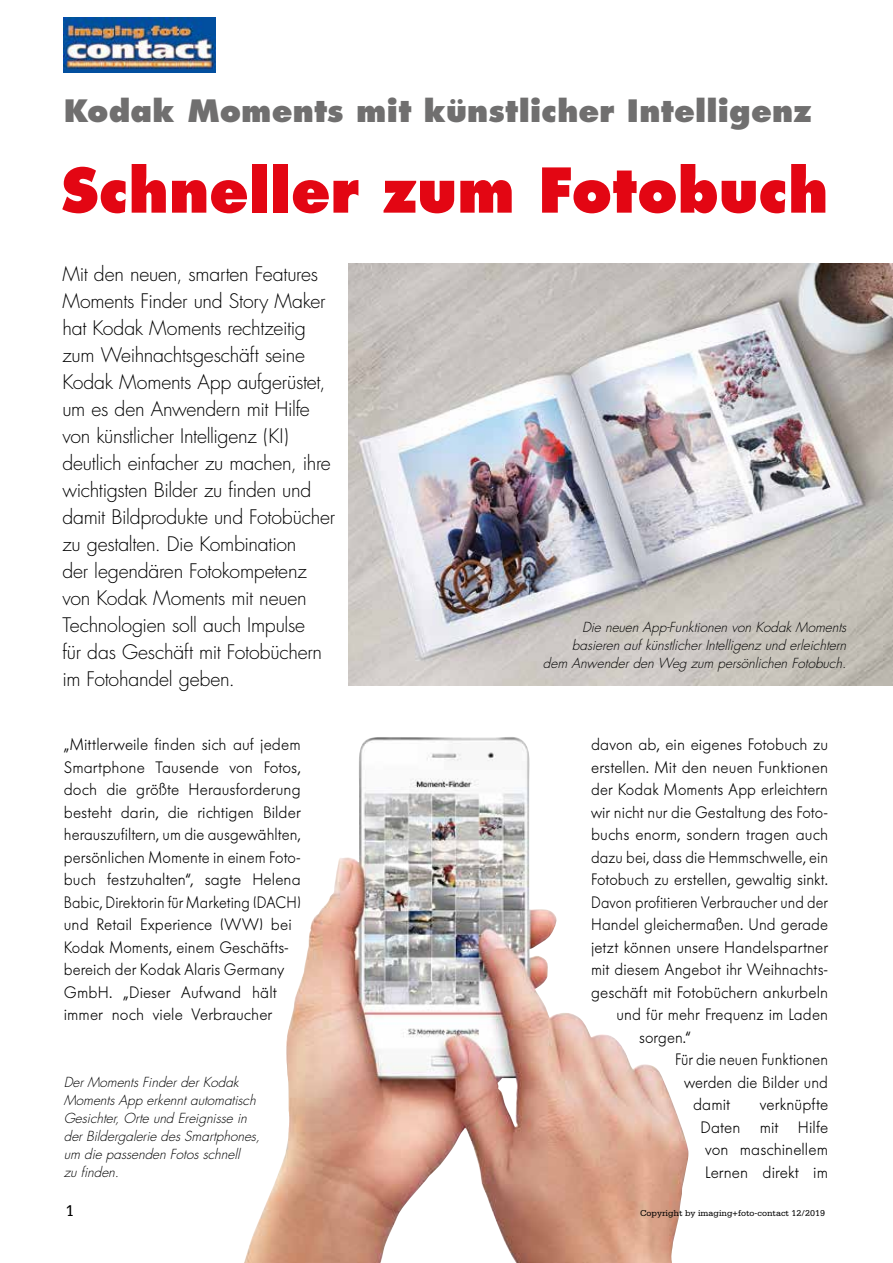
<style>
.page{position:relative;width:893px;height:1263px;background:#fff}
.page>*{position:absolute;margin:0;border:0;box-sizing:border-box;transform-origin:0 0}
.t1{font:800 60px "Futura";color:#e30613;scale:.95 1}
.t2{font:800 30px "Futura";letter-spacing:.005em;color:#706f6f}
.t3{font:300 19.5px/27px "Futura";letter-spacing:-.01em;color:#000}
.t4{font:300 16.5px/22.5px "Futura BQ";letter-spacing:.005em;color:#000}
.t5{font:300 16.5px "Futura BQ";letter-spacing:.005em;color:#000;scale:.95 1}
.t6{font:300 16.5px "Futura BQ";letter-spacing:.005em;color:#000;scale:.94 1}
.t7{font:300 16.5px "Futura BQ";letter-spacing:.005em;color:#000;scale:.92 1}
.t8{font:300 16.5px "Futura BQ";letter-spacing:.005em;color:#000;scale:.96 1}
.t9{font:16.5px "Serifa";color:#000}
.t10{font:italic 300 13.5px/18px "Futura";color:#000;text-align:right}
.t11{font:9px "Serifa";color:#000}
</style>
<div class="page">
<img style="left:349px;top:264px;width:544px;height:421px">
<img style="left:244px;top:737px;width:444px;height:526px">
<img style="left:64px;top:17px;width:152px;height:56px">
<h2 class="t2" style="left:64px;top:92px;width:749px">Kodak Moments mit künstlicher Intelligenz</h2>
<h1 class="t1" style="left:61px;top:153px;width:809px">Schneller zum Fotobuch</h1>
<p class="t3" style="left:62px;top:261px;width:274px">Mit den neuen, smarten Features<br>Moments Finder und Story Maker hat Kodak Moments rechtzeitig zum Weihnachtsgeschäft seine<br>Kodak Moments App aufgerüstet, um es den Anwendern mit Hilfe von künstlicher Intelligenz (KI) deutlich einfacher zu machen, ihre wichtigsten Bilder zu finden und damit Bildprodukte und Fotobücher zu gestalten. Die Kombination<br>der legendären Fotokompetenz von Kodak Moments mit neuen<br>Technologien soll auch Impulse<br>für das Geschäft mit Fotobüchern im Fotohandel geben.</p>
<p class="t10" style="left:543px;top:618px;width:306px">Die neuen App-Funktionen von Kodak Moments basieren auf künstlicher Intelligenz und erleichtern<br>dem Anwender den Weg zum persönlichen Fotobuch.</p>
<p class="t4" style="left:64px;top:733px;width:239px">„Mittlerweile finden sich auf jedem Smartphone Tausende von Fotos, doch die größte Herausforderung besteht darin, die richtigen Bilder herauszufiltern, um die ausgewählten, persönlichen Momente in einem Foto&shy;buch festzuhalten“, sagte Helena Babic, Direktorin für Marketing (DACH) und Retail Experience (WW) bei Kodak Moments, einem Geschäfts&shy;bereich der Kodak Alaris Germany GmbH. „Dieser Aufwand hält immer noch viele Verbraucher</p>
<p class="t4" style="left:591px;top:733px;width:239px">davon ab, ein eigenes Fotobuch zu</p>
<p class="t4" style="left:591px;top:756px;width:238px">erstellen. Mit den neuen Funktionen</p>
<p class="t5" style="left:591px;top:780px;width:251px">der Kodak Moments App erleichtern</p>
<p class="t5" style="left:591px;top:802px;width:251px">wir nicht nur die Gestaltung des Foto-</p>
<p class="t4" style="left:591px;top:823px;width:239px">buchs enorm, sondern tragen auch</p>
<p class="t6" style="left:591px;top:847px;width:254px">dazu bei, dass die Hemmschwelle, ein</p>
<p class="t5" style="left:591px;top:870px;width:251px">Fotobuch zu erstellen, gewaltig sinkt.</p>
<p class="t7" style="left:591px;top:892px;width:259px">Davon profitieren Verbraucher und der</p>
<p class="t5" style="left:591px;top:915px;width:251px">Handel gleichermaßen. Und gerade</p>
<p class="t4" style="left:591px;top:936px;width:238px">jetzt können unsere Handelspartner</p>
<p class="t5" style="left:591px;top:960px;width:251px">mit diesem Angebot ihr Weihnachts-</p>
<p class="t4" style="left:591px;top:981px;width:239px">geschäft mit Fotobüchern ankurbeln</p>
<p class="t8" style="left:617px;top:1005px;width:222px">und für mehr Frequenz im Laden</p>
<p class="t5" style="left:639px;top:1027px;width:56px">sorgen.“</p>
<p class="t6" style="left:675px;top:1050px;width:164px">Für die neuen Funktionen</p>
<p class="t5" style="left:684px;top:1072px;width:153px">werden die Bilder und</p>
<p class="t4" style="left:693px;top:1093px;width:39px">damit</p>
<p class="t10" style="left:64px;top:1073px;width:199px;text-align:left">Der Moments Finder der Kodak<br>Moments App erkennt automatisch<br>Gesichter, Orte und Ereignisse in der Bildergalerie des Smartphones, um die passenden Fotos schnell<br>zu finden.</p>
<p class="t9" style="left:65px;top:1201px;width:11px">1</p>
<p class="t11" style="left:640px;top:1208px;width:186px">Copyright by imaging+foto-contact 12/2019</p>
<p class="t4" style="left:701px;top:1093px;width:129px;text-align:justify;text-indent:59px">verknüpfte Daten mit Hilfe von maschinellem Lernen direkt im</p>
</div>
